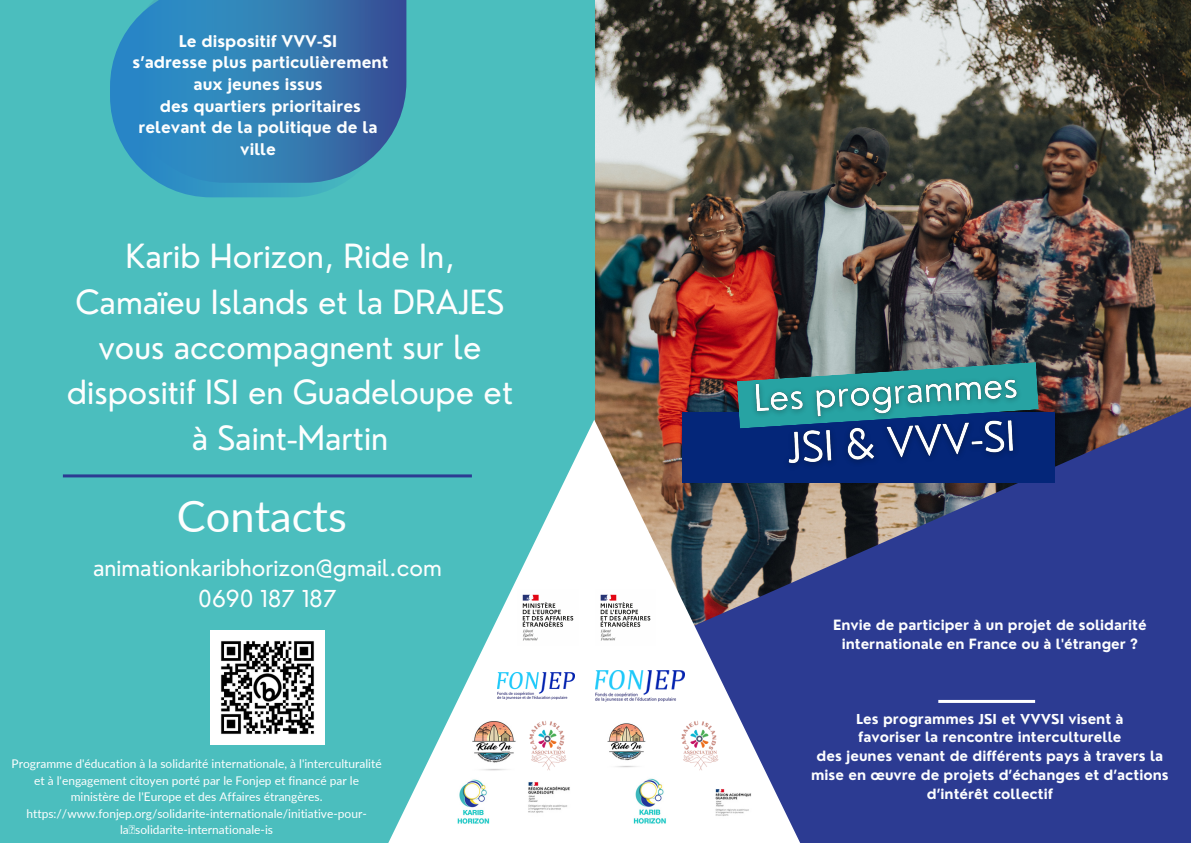
<style>
.page{position:relative;width:1191px;height:843px;background:#fff}
.page>*{position:absolute;margin:0;border:0;box-sizing:border-box;transform-origin:0 0}
.t1{font:43.3px "Lato";color:#fdfefe}
.t2{font:32.5px/45.4px "Nourd";color:#fdfefe;text-align:center}
.t3{font:22.7px "Nourd";color:#fdfefe}
.t4{font:700 15.7px/21.7px "Nourd";color:#fdfefe;text-align:center}
.t5{font:700 13.8px/18.8px "Nourd";color:#fdfefe;text-align:center}
.t6{font:12px/16.5px "Lato";color:#fdfefe;text-align:center}
</style>
<div class="page">
<div style="left:0;top:0;width:1190px;height:842px;background:#4bbebe"></div>
<img style="left:595px;top:0;width:595px;height:313px">
<img style="left:595px;top:313px;width:595px;height:529px">
<div style="left:682px;top:412px;width:372px;height:70px;background:#042679"></div>
<svg style="left:736px;top:362px;width:302px;height:57px"></svg>
<svg style="left:228px;top:419px;width:732px;height:423px"></svg>
<img style="left:497px;top:672px;width:77px;height:27px">
<img style="left:595px;top:670px;width:90px;height:31px">
<img style="left:517px;top:589px;width:61px;height:56px">
<img style="left:595px;top:589px;width:61px;height:56px">
<svg style="left:393px;top:0;width:13px;height:132px;background:#37589b"></svg>
<svg style="left:110px;top:0;width:283px;height:197px;background:#3483b6"></svg>
<hr style="left:63px;top:474px;width:409px;height:3px;background:#2c3b92">
<img style="left:458px;top:706px;width:71px;height:71px">
<img style="left:515px;top:706px;width:66px;height:66px">
<img style="left:666px;top:706px;width:66px;height:66px">
<img style="left:595px;top:710px;width:62px;height:63px">
<img style="left:449px;top:775px;width:50px;height:52px">
<img style="left:625px;top:773px;width:51px;height:54px">
<img style="left:524px;top:773px;width:47px;height:48px">
<img style="left:712px;top:782px;width:40px;height:40px">
<hr style="left:797px;top:710px;width:393px;height:3px;background:#2c3b92">
<hr style="left:938px;top:699px;width:96px;height:3px;background:#fff">
<img style="left:211px;top:630px;width:113px;height:114px">
<img style="left:744px;top:360px;width:283px;height:72px">
<img style="left:775px;top:409px;width:250px;height:67px">
<p class="t4" style="left:179px;top:30px;width:160px">Le dispositif VVV-SI</p>
<p class="t4" style="left:132px;top:51px;width:257px">s’adresse plus particulièrement aux jeunes issus</p>
<p class="t4" style="left:138px;top:95px;width:240px">des quartiers prioritaires relevant de la politique de la ville</p>
<p class="t2" style="left:67px;top:233px;width:447px">Karib Horizon, Ride In,<br>Camaïeu Islands et la DRAJES vous accompagnent sur le dispositif ISI en Guadeloupe et à Saint-Martin</p>
<p class="t1" style="left:177px;top:489px;width:171px">Contacts</p>
<p class="t3" style="left:93px;top:552px;width:350px">animationkaribhorizon@gmail.com</p>
<p class="t3" style="left:198px;top:584px;width:140px">0690 187 187</p>
<p class="t6" style="left:12px;top:755px;width:371px">Programme d'éducation à la solidarité internationale, à l'interculturalité et à l'engagement citoyen porté par le Fonjep et financé par le ministère de l'Europe et des Affaires étrangères. https://www.fonjep.org/solidarite-internationale/initiative-pour-<br>la solidarite-internationale-is</p>
<p class="t5" style="left:833px;top:615px;width:315px">Envie de participer à un projet de solidarité internationale en France ou à l'étranger ?</p>
<p class="t5" style="left:856px;top:708px;width:269px">Les programmes JSI et VVVSI visent à</p>
<p class="t5" style="left:858px;top:727px;width:265px">favoriser la rencontre interculturelle</p>
<p class="t5" style="left:811px;top:746px;width:359px">des jeunes venant de différents pays à travers la mise en œuvre de projets d’échanges et d’actions d’intérêt collectif</p>
</div>
